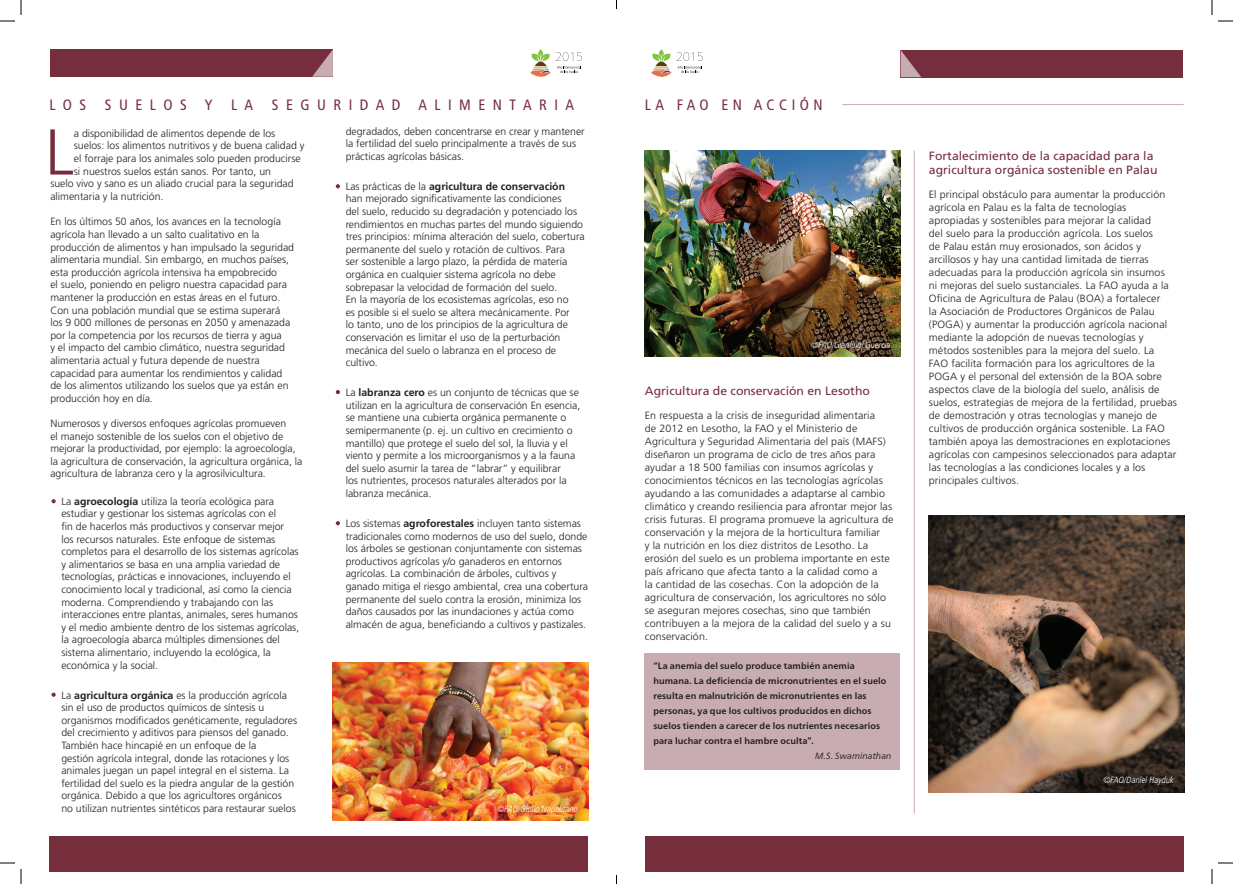
<style>
.page{position:relative;width:1233px;height:884px;background:#fff}
.page>*{position:absolute;margin:0;border:0;box-sizing:border-box;transform-origin:0 0}
.t1{font:300 64.7px "Frutiger LT Pro";color:#762e3d}
.t2{font:condensed 15px "Frutiger LT Pro";letter-spacing:.5em;color:#762e3d}
.t3{font:12px/14.4px "Frutiger LT Pro";color:#762e3d}
.t4{font:300 10.5px/12.6px "Frutiger LT Pro";color:#231f20}
.t5{font:700 9px/15px "Frutiger Neue LTCYR";letter-spacing:.01em;color:#231f20}
.t6{font:italic 300 condensed 9px "Frutiger LT Pro";color:#fff}
.t7{font:italic 9px "Frutiger Neue LTCYR";letter-spacing:.005em;color:#231f20}
.s1{font-weight:700}
</style>
<div class="page">
<div style="left:645px;top:836px;width:538px;height:35px;background:#762e3d"></div>
<div style="left:49px;top:836px;width:539px;height:35px;background:#762e3d"></div>
<div style="left:900px;top:50px;width:283px;height:27px;background:#762d3d"></div>
<svg style="left:900px;top:50px;width:21px;height:27px"></svg>
<img style="left:645px;top:151px;width:255px;height:205px">
<img style="left:928px;top:515px;width:256px;height:277px">
<div style="left:50px;top:49px;width:283px;height:28px;background:#762d3d"></div>
<svg style="left:312px;top:49px;width:21px;height:28px"></svg>
<hr style="left:914px;top:151px;width:1px;height:662px;background:#c7acb2">
<hr style="left:842px;top:104px;width:341px;height:1px;background:#c7acb2">
<div style="left:645px;top:653px;width:255px;height:117px;background:#c7acb2"></div>
<svg style="left:51px;top:499px;width:5px;height:4px"></svg>
<svg style="left:51px;top:693px;width:5px;height:4px"></svg>
<svg style="left:336px;top:184px;width:4px;height:4px"></svg>
<svg style="left:336px;top:521px;width:4px;height:4px"></svg>
<svg style="left:336px;top:390px;width:4px;height:4px"></svg>
<img style="left:333px;top:662px;width:255px;height:158px">
<svg style="left:651px;top:49px;width:52px;height:28px"></svg>
<svg style="left:530px;top:49px;width:52px;height:28px"></svg>
<svg style="left:1218px;top:20px;width:15px;height:2px"></svg>
<svg style="left:1218px;top:862px;width:15px;height:2px"></svg>
<svg style="left:0;top:0;width:22px;height:22px"></svg>
<svg style="left:0;top:862px;width:22px;height:22px"></svg>
<svg style="left:1211px;top:0;width:1px;height:15px"></svg>
<svg style="left:1211px;top:869px;width:1px;height:15px"></svg>
<h2 class="t2" style="left:49px;top:96px;width:164px">LOS SUELOS Y</h2>
<h2 class="t2" style="left:231px;top:96px;width:169px">LA SEGURID AD</h2>
<h2 class="t2" style="left:418px;top:96px;width:157px">ALI MENTARI A</h2>
<h1 class="t1" style="left:45px;top:115px;width:30px">L</h1>
<p class="t4" style="left:74px;top:127px;width:203px">a disponibilidad de alimentos depende de los</p>
<p class="t4" style="left:74px;top:139px;width:232px">suelos: los alimentos nutritivos y de buena calidad y</p>
<p class="t4" style="left:74px;top:152px;width:228px">el forraje para los animales solo pueden producirse</p>
<p class="t4" style="left:74px;top:165px;width:199px">si nuestros suelos están sanos. Por tanto, un</p>
<p class="t4" style="left:50px;top:177px;width:245px">suelo vivo y sano es un aliado crucial para la seguridad</p>
<p class="t4" style="left:50px;top:190px;width:115px">alimentaria y la nutrición.</p>
<p class="t4" style="left:50px;top:215px;width:245px">En los últimos 50 años, los avances en la tecnología agrícola han llevado a un salto cualitativo en la producción de alimentos y han impulsado la seguridad alimentaria mundial. Sin embargo, en muchos países, esta producción agrícola intensiva ha empobrecido<br>el suelo, poniendo en peligro nuestra capacidad para mantener la producción en estas áreas en el futuro.<br>Con una población mundial que se estima superará los 9 000 millones de personas en 2050 y amenazada por la competencia por los recursos de tierra y agua<br>y el impacto del cambio climático, nuestra seguridad alimentaria actual y futura depende de nuestra capacidad para aumentar los rendimientos y calidad de los alimentos utilizando los suelos que ya están en producción hoy en día.</p>
<p class="t4" style="left:50px;top:417px;width:254px">Numerosos y diversos enfoques agrícolas promueven<br>el manejo sostenible de los suelos con el objetivo de mejorar la productividad, por ejemplo: la agroecología, la agricultura de conservación, la agricultura orgánica, la agricultura de labranza cero y la agrosilvicultura.</p>
<p class="t4" style="left:61px;top:495px;width:239px">La <span class="s1">agroecología</span> utiliza la teoría ecológica para estudiar y gestionar los sistemas agrícolas con el<br>fin de hacerlos más productivos y conservar mejor<br>los recursos naturales. Este enfoque de sistemas completos para el desarrollo de los sistemas agrícolas y alimentarios se basa en una amplia variedad de tecnologías, prácticas e innovaciones, incluyendo el conocimiento local y tradicional, así como la ciencia moderna. Comprendiendo y trabajando con las interacciones entre plantas, animales, seres humanos y el medio ambiente dentro de los sistemas agrícolas, la agroecología abarca múltiples dimensiones del sistema alimentario, incluyendo la ecológica, la económica y la social.</p>
<p class="t4" style="left:61px;top:689px;width:237px">La <span class="s1">agricultura orgánica</span> es la producción agrícola sin el uso de productos químicos de síntesis u organismos modificados genéticamente, reguladores del crecimiento y aditivos para piensos del ganado.<br>También hace hincapié en un enfoque de la<br>gestión agrícola integral, donde las rotaciones y los animales juegan un papel integral en el sistema. La fertilidad del suelo es la piedra angular de la gestión orgánica. Debido a que los agricultores orgánicos<br>no utilizan nutrientes sintéticos para restaurar suelos</p>
<p class="t4" style="left:346px;top:125px;width:241px">degradados, deben concentrarse en crear y mantener la fertilidad del suelo principalmente a través de sus prácticas agrícolas básicas.</p>
<p class="t4" style="left:346px;top:180px;width:240px">Las prácticas de la <span class="s1">agricultura de conservación<br></span>han mejorado significativamente las condiciones<br>del suelo, reducido su degradación y potenciado los rendimientos en muchas partes del mundo siguiendo tres principios: mínima alteración del suelo, cobertura permanente del suelo y rotación de cultivos. Para<br>ser sostenible a largo plazo, la pérdida de materia orgánica en cualquier sistema agrícola no debe sobrepasar la velocidad de formación del suelo.<br>En la mayoría de los ecosistemas agrícolas, eso no<br>es posible si el suelo se altera mecánicamente. Por<br>lo tanto, uno de los principios de la agricultura de conservación es limitar el uso de la perturbación mecánica del suelo o labranza en el proceso de cultivo.</p>
<p class="t4" style="left:346px;top:386px;width:236px">La <span class="s1">labranza cero</span> es un conjunto de técnicas que se utilizan en la agricultura de conservación En esencia, se mantiene una cubierta orgánica permanente o semipermanente (p. ej. un cultivo en crecimiento o mantillo) que protege el suelo del sol, la lluvia y el viento y permite a los microorganismos y a la fauna del suelo asumir la tarea de “labrar” y equilibrar<br>los nutrientes, procesos naturales alterados por la labranza mecánica.</p>
<p class="t4" style="left:346px;top:517px;width:244px">Los sistemas <span class="s1">agroforestales</span> incluyen tanto sistemas tradicionales como modernos de uso del suelo, donde los árboles se gestionan conjuntamente con sistemas productivos agrícolas y/o ganaderos en entornos agrícolas. La combinación de árboles, cultivos y ganado mitiga el riesgo ambiental, crea una cobertura permanente del suelo contra la erosión, minimiza los daños causados por las inundaciones y actúa como almacén de agua, beneficiando a cultivos y pastizales.</p>
<p class="t6" style="left:497px;top:803px;width:82px">©FAO/Giulio Napolitano</p>
<h2 class="t2" style="left:645px;top:96px;width:54px">LA FAO</h2>
<h2 class="t2" style="left:721px;top:96px;width:103px">EN ACCI ÓN</h2>
<p class="t6" style="left:811px;top:339px;width:81px">©FAO/Gianluigi Guercia</p>
<p class="t3" style="left:645px;top:384px;width:227px">Agricultura de conservación en Lesotho</p>
<p class="t4" style="left:645px;top:409px;width:250px;line-height:13px">En respuesta a la crisis de inseguridad alimentaria<br>de 2012 en Lesotho, la FAO y el Ministerio de Agricultura y Seguridad Alimentaria del país (MAFS) diseñaron un programa de ciclo de tres años para ayudar a 18 500 familias con insumos agrícolas y conocimientos técnicos en las tecnologías agrícolas ayudando a las comunidades a adaptarse al cambio climático y creando resiliencia para afrontar mejor las crisis futuras. El programa promueve la agricultura de conservación y la mejora de la horticultura familiar<br>y la nutrición en los diez distritos de Lesotho. La erosión del suelo es un problema importante en este país africano que afecta tanto a la calidad como a<br>la cantidad de las cosechas. Con la adopción de la agricultura de conservación, los agricultores no sólo se aseguran mejores cosechas, sino que también contribuyen a la mejora de la calidad del suelo y a su conservación.</p>
<p class="t5" style="left:653px;top:658px;width:235px">“La anemia del suelo produce también anemia humana. La deficiencia de micronutrientes en el suelo resulta en malnutrición de micronutrientes en las personas, ya que los cultivos producidos en dichos suelos tienden a carecer de los nutrientes necesarios para luchar contra el hambre oculta”.</p>
<p class="t7" style="left:815px;top:750px;width:78px">M.S. Swaminathan</p>
<p class="t3" style="left:929px;top:148px;width:230px">Fortalecimiento de la capacidad para la agricultura orgánica sostenible en Palau</p>
<p class="t4" style="left:929px;top:188px;width:249px;line-height:13px">El principal obstáculo para aumentar la producción agrícola en Palau es la falta de tecnologías apropiadas y sostenibles para mejorar la calidad<br>del suelo para la producción agrícola. Los suelos<br>de Palau están muy erosionados, son ácidos y arcillosos y hay una cantidad limitada de tierras adecuadas para la producción agrícola sin insumos<br>ni mejoras del suelo sustanciales. La FAO ayuda a la Oficina de Agricultura de Palau (BOA) a fortalecer<br>la Asociación de Productores Orgánicos de Palau (POGA) y aumentar la producción agrícola nacional mediante la adopción de nuevas tecnologías y métodos sostenibles para la mejora del suelo. La<br>FAO facilita formación para los agricultores de la POGA y el personal del extensión de la BOA sobre aspectos clave de la biología del suelo, análisis de suelos, estrategias de mejora de la fertilidad, pruebas de demostración y otras tecnologías y manejo de cultivos de producción orgánica sostenible. La FAO también apoya las demostraciones en explotaciones agrícolas con campesinos seleccionados para adaptar las tecnologías a las condiciones locales y a los principales cultivos.</p>
<p class="t6" style="left:1103px;top:775px;width:72px">©FAO/Daniel Hayduk</p>
</div>
